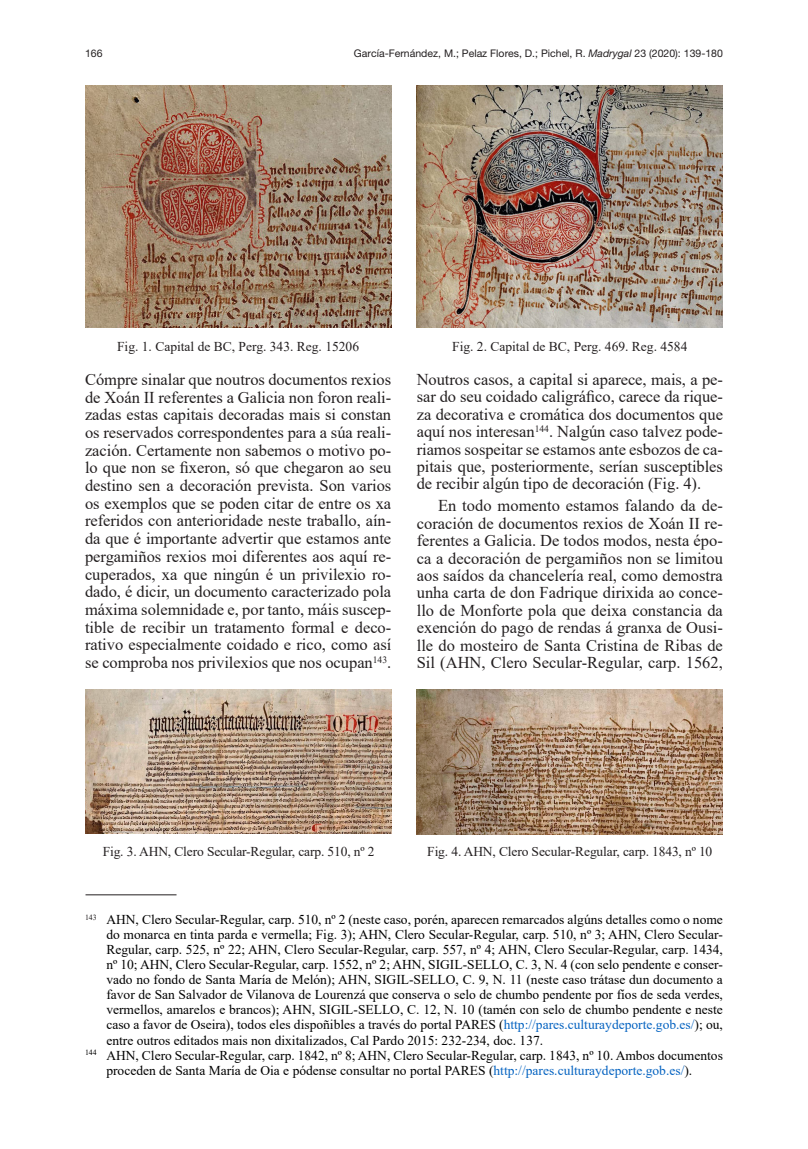
<style>
.page{position:relative;width:808px;height:1149px;background:#fff}
.page>*{position:absolute;margin:0;border:0;box-sizing:border-box;transform-origin:0 0}
.Primer_parrafo{font:16.5px/17.7px "Times New Roman";letter-spacing:-.005em;color:#231f20;text-align:justify}
.Galerada-parrafos{font:16.5px/17.4px "Times New Roman";color:#231f20;text-align:justify}
.Notas_al_pie{font:13.5px/15px "Times New Roman";color:#000;text-align:justify}
.Galerada-parrafos-2{font:13.5px "Times New Roman";letter-spacing:-.01em;color:#231f20}
.Primer_parrafo-2{font:13.5px "Times New Roman";color:#231f20}
.t1{font:10.5px "Helvetica Neue LT Pro";color:#231f20}
.s1{font-style:italic}
.s2{color:#0563c1}
</style>
<div class="page">
<img style="left:85px;top:85px;width:306px;height:242px">
<img style="left:417px;top:85px;width:306px;height:242px">
<hr style="left:86px;top:894px;width:91px;height:1px;background:#231f20">
<img style="left:86px;top:689px;width:306px;height:144px">
<img style="left:417px;top:689px;width:306px;height:145px">
<p class="t1" style="left:85px;top:47px;width:19px">166</p>
<p class="t1" style="left:354px;top:47px;width:370px">García-Fernández, M.; Pelaz Flores, D.; Pichel, R. <span class="s1">Madrygal</span> 23 (2020): 139-180</p>
<p class="Primer_parrafo-2" style="left:117px;top:336px;width:243px">Fig. 1. Capital de BC, Perg. 343. Reg. 15206</p>
<p class="Galerada-parrafos-2" style="left:452px;top:336px;width:237px">Fig. 2. Capital de BC, Perg. 469. Reg. 4584</p>
<p class="Primer_parrafo" style="left:85px;top:370px;width:308px">Cómpre sinalar que noutros documentos rexios de Xoán II referentes a Galicia non foron reali&shy;zadas estas capitais decoradas mais si constan os reservados correspondentes para a súa reali&shy;zación. Certamente non sabemos o motivo po&shy;lo que non se fixeron, só que chegaron ao seu destino sen a decoración prevista. Son varios os exemplos que se poden citar de entre os xa referidos con anterioridade neste traballo, aín&shy;da que é importante advertir que estamos ante pergamiños rexios moi diferentes aos aquí re&shy;cuperados, xa que ningún é un privilexio ro&shy;dado, é dicir, un documento caracterizado pola máxima solemnidade e, por tanto, máis suscep&shy;tible de recibir un tratamento formal e deco&shy;rativo especialmente coidado e rico, como así se comproba nos privilexios que nos ocupan<sup>143</sup>.</p>
<p class="Primer_parrafo" style="left:417px;top:370px;width:308px">Noutros casos, a capital si aparece, mais, a pe&shy;sar do seu coidado caligráfico, carece da rique&shy;za decorativa e cromática dos documentos que aquí nos interesan<sup>144</sup>. Nalgún caso talvez pode&shy;riamos sospeitar se estamos ante esbozos de ca&shy;pitais que, posteriormente, serían susceptibles de recibir algún tipo de decoración (Fig. 4).</p>
<p class="Galerada-parrafos" style="left:417px;top:496px;width:308px;text-indent:21px">En todo momento estamos falando da de&shy;coración de documentos rexios de Xoán II re&shy;ferentes a Galicia. De todos modos, nesta épo&shy;ca a decoración de pergamiños non se limitou aos saídos da chancelería real, como demostra unha carta de don Fadrique dirixida ao conce&shy;llo de Monforte pola que deixa constancia da exención do pago de rendas á granxa de Ousi&shy;lle do mosteiro de Santa Cristina de Ribas de Sil (AHN, Clero Secular-Regular, carp. 1562,</p>
<p class="Galerada-parrafos-2" style="left:103px;top:841px;width:273px">Fig. 3. AHN, Clero Secular-Regular, carp. 510, nº 2</p>
<p class="Galerada-parrafos-2" style="left:427px;top:841px;width:287px">Fig. 4. AHN, Clero Secular-Regular, carp. 1843, nº 10</p>
<p class="Notas_al_pie" style="left:106px;top:911px;width:618px;text-indent:-21px"><sup>143</sup> AHN, Clero Secular-Regular, carp. 510, nº 2 (neste caso, porén, aparecen remarcados algúns detalles como o nome do monarca en tinta parda e vermella; Fig. 3); AHN, Clero Secular-Regular, carp. 510, nº 3; AHN, Clero Secular-Regular, carp. 525, nº 22; AHN, Clero Secular-Regular, carp. 557, nº 4; AHN, Clero Secular-Regular, carp. 1434, nº 10; AHN, Clero Secular-Regular, carp. 1552, nº 2; AHN, SIGIL-SELLO, C. 3, N. 4 (con selo pendente e conser&shy;vado no fondo de Santa María de Melón); AHN, SIGIL-SELLO, C. 9, N. 11 (neste caso trátase dun documento a favor de San Salvador de Vilanova de Lourenzá que conserva o selo de chumbo pendente por fíos de seda verdes, vermellos, amarelos e brancos); AHN, SIGIL-SELLO, C. 12, N. 10 (tamén con selo de chumbo pendente e neste caso a favor de Oseira), todos eles dispoñibles a través do portal PARES (<span class="s2">http://pares.culturaydeporte.gob.es/</span>); ou, entre outros editados mais non dixitalizados, Cal Pardo 2015: 232-234, doc. 137.</p>
<p class="Notas_al_pie" style="left:106px;top:1046px;width:618px;text-indent:-21px"><sup>144</sup> AHN, Clero Secular-Regular, carp. 1842, nº 8; AHN, Clero Secular-Regular, carp. 1843, nº 10. Ambos documentos proceden de Santa María de Oia e pódense consultar no portal PARES (<span class="s2">http://pares.culturaydeporte.gob.es/</span>).</p>
</div>
